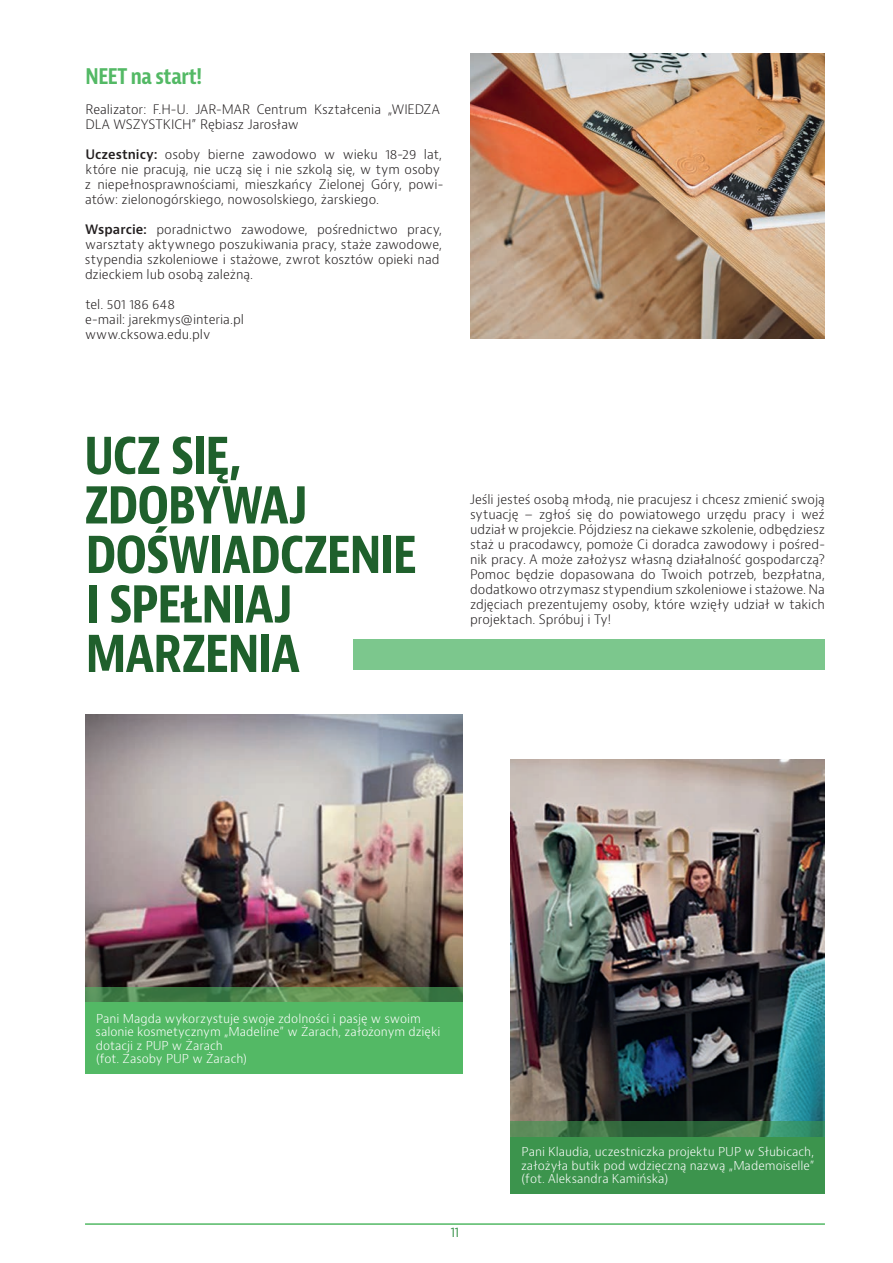
<style>
.page{position:relative;width:893px;height:1263px;background:#fff}
.page>*{position:absolute;margin:0;border:0;box-sizing:border-box;transform-origin:0 0}
.t1{font:700 condensed 54px/49.5px "Bernina Sans";letter-spacing:-.03em;color:#1f602c}
.t2{font:700 condensed 21px "Bernina Sans";letter-spacing:-.02em;color:#53b965}
.t3{font:condensed 13.5px "Bernina Sans";color:#3c944d}
.akapit{font:300 12.75px/15px "Bernino Sans";letter-spacing:-.005em;color:#231f20}
.akapit_left{font:300 12.75px/15px "Bernino Sans";letter-spacing:-.005em;color:#231f20}
.podpis_fot{font:300 12px/13.5px "Bernino Sans";color:#fff;text-align:justify}
.s1{font-weight:600}
</style>
<div class="page">
<hr style="left:85px;top:1223px;width:740px;height:2px;background:#53b965">
<div style="left:510px;top:1136px;width:315px;height:58px;background:#3c944d"></div>
<div style="left:353px;top:639px;width:472px;height:30px;background:#7cc78d"></div>
<img style="left:85px;top:714px;width:377px;height:273px">
<img style="left:510px;top:759px;width:315px;height:362px">
<div style="left:85px;top:1002px;width:377px;height:72px;background:#53b965"></div>
<svg style="left:510px;top:1121px;width:315px;height:15px;background:#3c774b"></svg>
<svg style="left:85px;top:987px;width:377px;height:15px;background:#50864e"></svg>
<img style="left:470px;top:54px;width:355px;height:285px">
<h2 class="t2" style="left:86px;top:63px;width:118px">NEET na start!</h2>
<p class="akapit" style="left:86px;top:102px;width:356px">Realizator: F.H-U. JAR-MAR Centrum Kształcenia „WIEDZA<br>DLA WSZYSTKICH” Rębiasz Jarosław</p>
<p class="akapit" style="left:85px;top:147px;width:360px"><span class="s1">Uczestnicy:</span> osoby bierne zawodowo w wieku 18-29 lat, które nie pracują, nie uczą się i nie szkolą się, w tym osoby z niepełnosprawnościami, mieszkańcy Zielonej Góry, powi&shy;atów: zielonogórskiego, nowosolskiego, żarskiego.</p>
<p class="akapit" style="left:85px;top:222px;width:359px"><span class="s1">Wsparcie:</span> poradnictwo zawodowe, pośrednictwo pracy, warsztaty aktywnego poszukiwania pracy, staże zawodowe, stypendia szkoleniowe i stażowe, zwrot kosztów opieki nad dzieckiem lub osobą zależną.</p>
<p class="akapit_left" style="left:85px;top:297px;width:160px">tel. 501 186 648<br>e-mail: jarekmys@interia.pl www.cksowa.edu.plv</p>
<h1 class="t1" style="left:84px;top:431px;width:335px">UCZ SIĘ,<br>ZDOBYWAJ<br>DOŚWIADCZENIE<br>I SPEŁNIAJ<br>MARZENIA</h1>
<p class="akapit" style="left:470px;top:492px;width:356px;text-align:justify">Jeśli jesteś osobą młodą, nie pracujesz i chcesz zmienić swoją sytuację – zgłoś się do powiatowego urzędu pracy i weź udział w projekcie. Pójdziesz na ciekawe szkolenie, odbędziesz staż u pracodawcy, pomoże Ci doradca zawodowy i pośred&shy;nik pracy. A może założysz własną działalność gospodarczą?<br>Pomoc będzie dopasowana do Twoich potrzeb, bezpłatna, dodatkowo otrzymasz stypendium szkoleniowe i stażowe. Na zdjęciach prezentujemy osoby, które wzięły udział w takich projektach. Spróbuj i Ty!</p>
<p class="podpis_fot" style="left:96px;top:1012px;width:346px;text-align:left">Pani Magda wykorzystuje swoje zdolności i pasję w swoim salonie kosmetycznym „Madeline” w Żarach, założonym dzięki dotacji z PUP w Żarach<br>(fot. Zasoby PUP w Żarach)</p>
<p class="t3" style="left:451px;top:1224px;width:10px">11</p>
<p class="podpis_fot" style="left:521px;top:1145px;width:295px">Pani Klaudia, uczestniczka projektu PUP w Słubicach, założyła butik pod wdzięczną nazwą „Mademoiselle” (fot. Aleksandra Kamińska)</p>
</div>
